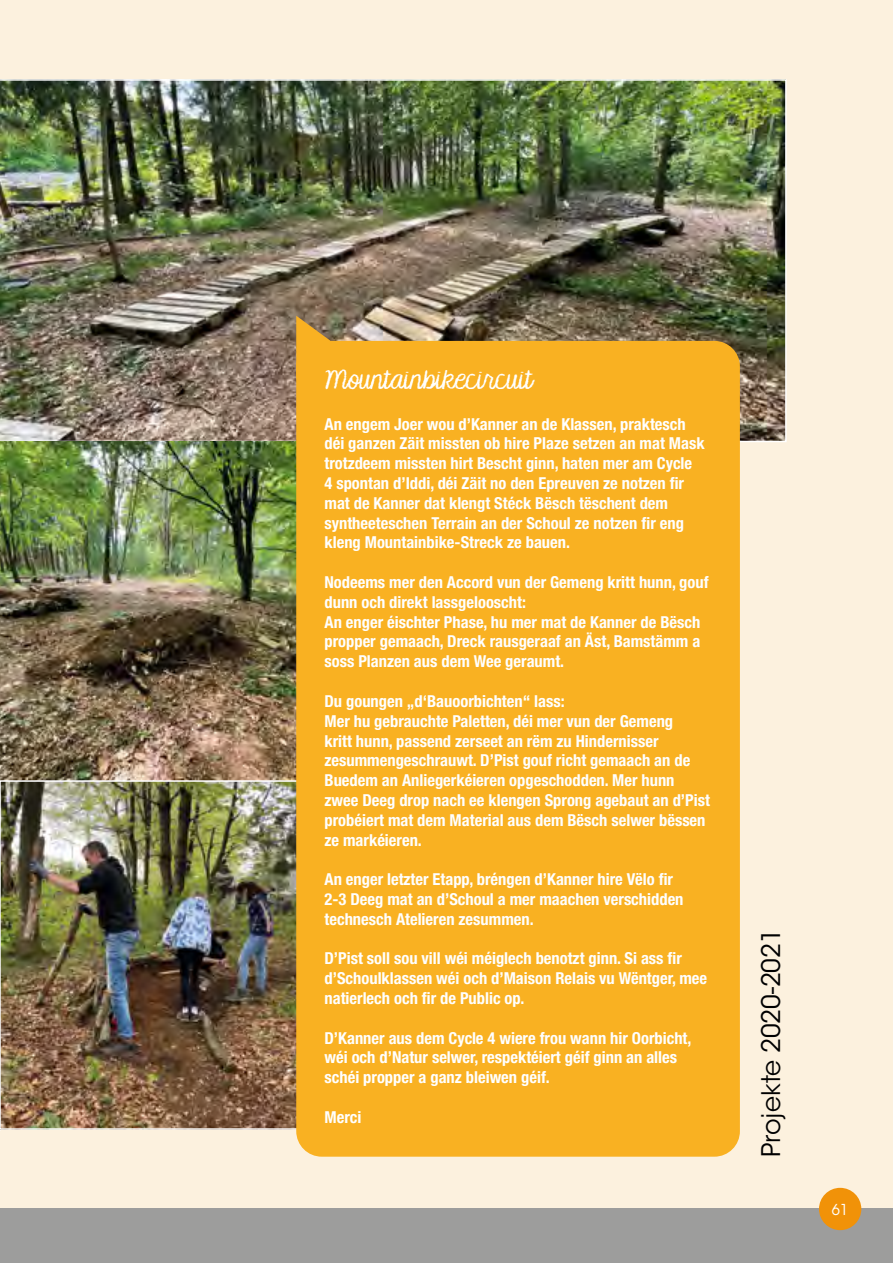
<style>
.page{position:relative;width:893px;height:1263px;background:#fff}
.page>*{position:absolute;margin:0;border:0;box-sizing:border-box;transform-origin:0 0}
.t1{font:25.5px "KG Makes You Stronger";color:#fff;scale:.95 1}
.t2{font:25.5px "ITC Avant Garde Std";color:#000}
.t3{font:700 condensed 16.5px/19.8px "Helvetica Neue LT Std";color:#fff}
.t4{font:15px "ITC Avant Garde Std";color:#fff;scale:.95 1}
</style>
<div class="page">
<div style="left:0;top:0;width:893px;height:1239px;background:#fcf1de"></div>
<div style="left:0;top:1209px;width:893px;height:54px;background:#9d9d9c"></div>
<img style="left:0;top:79px;width:787px;height:363px">
<img style="left:0;top:441px;width:296px;height:339px">
<img style="left:3px;top:783px;width:293px;height:344px">
<div style="left:296px;top:341px;width:444px;height:816px;background:#f9b122;border-radius:26px"></div>
<svg style="left:296px;top:316px;width:34px;height:47px"></svg>
<div style="left:819px;top:1188px;width:42px;height:42px;background:#f19208;border-radius:50%"></div>
<h1 class="t1" style="left:324px;top:364px;width:220px">Mountainbikecircuit</h1>
<p class="t3" style="left:324px;top:414px;width:382px">An engem Joer wou d’Kanner an de Klassen, praktesch déi ganzen Zäit missten ob hire Plaze setzen an mat Mask trotzdeem missten hirt Bescht ginn, haten mer am Cycle<br>4 spontan d’Iddi, déi Zäit no den Epreuven ze notzen fir mat de Kanner dat klengt Stéck Bësch tëschent dem syntheeteschen Terrain an der Schoul ze notzen fir eng kleng Mountainbike-Streck ze bauen.</p>
<p class="t3" style="left:324px;top:572px;width:386px">Nodeems mer den Accord vun der Gemeng kritt hunn, gouf dunn och direkt lassgelooscht:<br>An enger éischter Phase, hu mer mat de Kanner de Bësch propper gemaach, Dreck rausgeraaf an Äst, Bamstämm a soss Planzen aus dem Wee geraumt.</p>
<p class="t3" style="left:324px;top:691px;width:387px">Du goungen „d‘Bauoorbichten“ lass:<br>Mer hu gebrauchte Paletten, déi mer vun der Gemeng<br>kritt hunn, passend zerseet an rëm zu Hindernisser zesummengeschrauwt. D’Pist gouf richt gemaach an de Buedem an Anliegerkéieren opgeschodden. Mer hunn zwee Deeg drop nach ee klengen Sprong agebaut an d’Pist probéiert mat dem Material aus dem Bësch selwer bëssen ze markéieren.</p>
<p class="t3" style="left:324px;top:869px;width:361px">An enger letzter Etapp, bréngen d’Kanner hire Vëlo fir<br>2-3 Deeg mat an d’Schoul a mer maachen verschidden technesch Atelieren zesummen.</p>
<p class="t3" style="left:324px;top:948px;width:384px">D’Pist soll sou vill wéi méiglech benotzt ginn. Si ass fir d’Schoulklassen wéi och d’Maison Relais vu Wëntger, mee natierlech och fir de Public op.</p>
<p class="t3" style="left:324px;top:1027px;width:368px">D’Kanner aus dem Cycle 4 wiere frou wann hir Oorbicht, wéi och d’Natur selwer, respektéiert géif ginn an alles schéi propper a ganz bleiwen géif.</p>
<p class="t3" style="left:324px;top:1107px;width:38px">Merci</p>
<h1 class="t2" style="left:755px;top:1157px;width:230px;rotate:-90deg">Projekte 2020-2021</h1>
<p class="t4" style="left:832px;top:1200px;width:19px">61</p>
</div>
